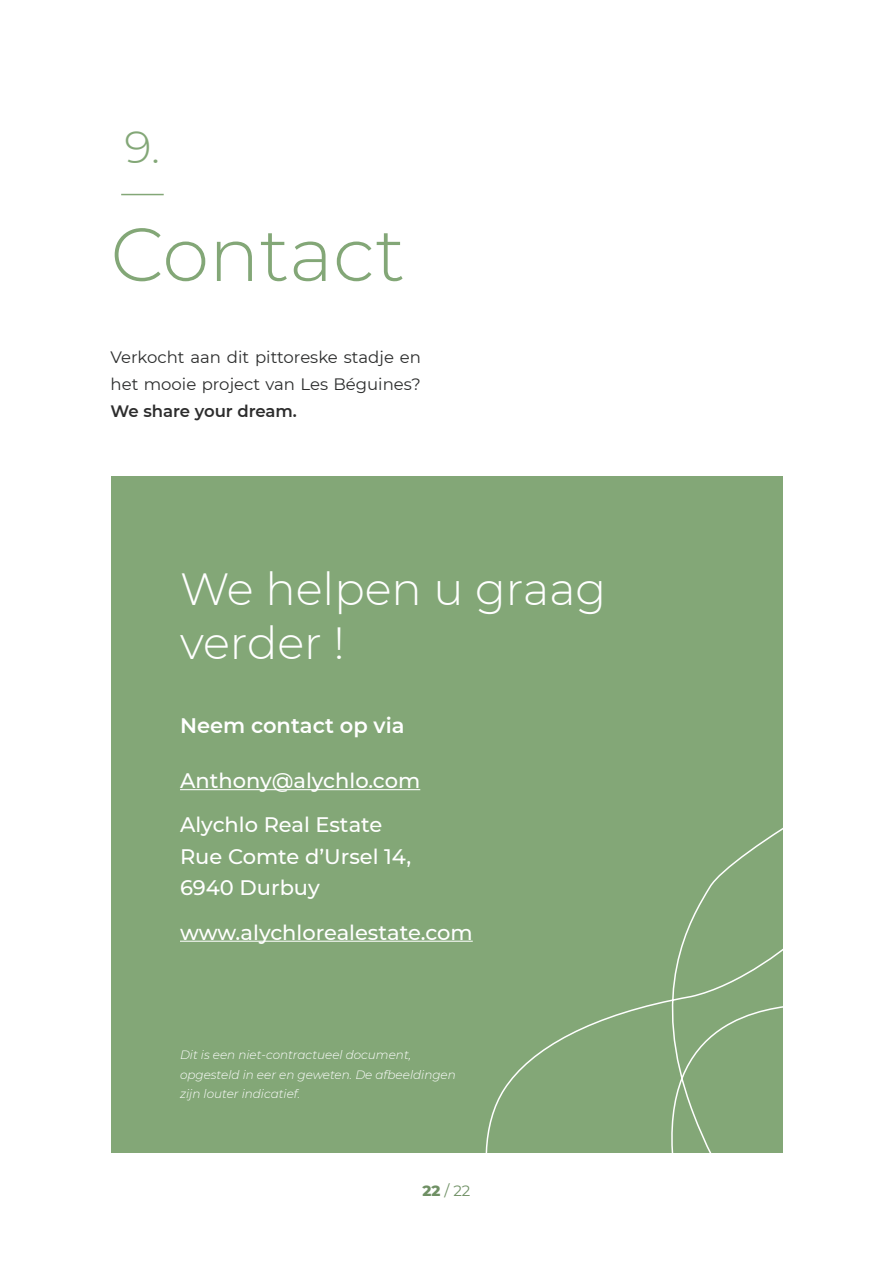
<style>
.page{position:relative;width:893px;height:1263px;background:#fff}
.page>*{position:absolute;margin:0;border:0;box-sizing:border-box;transform-origin:0 0}
.t1{font:300 75px "Montserrat";color:#83a777}
.t2{font:300 45px/54px "Montserrat";color:#fff}
.t3{font:300 45px "Montserrat";color:#83a777}
.t4{font:500 21px/44.2px "Montserrat";color:#fff}
.t5{font:600 21px "Montserrat";color:#fff}
.t6{font:16.5px/27px "Montserrat";color:#2c2d2d}
.t7{font:600 16.5px "Montserrat";color:#2d2d2d}
.t8{font:15px "Montserrat";color:#6f9064}
.t9{font:italic 300 12px/19.5px "Montserrat";color:#fff}
.s1{font-weight:800}
</style>
<div class="page">
<div style="left:111px;top:476px;width:671px;height:676px;background:#83a777"></div>
<hr style="left:121px;top:194px;width:43px;height:1px;background:#83a777">
<hr style="left:180px;top:789px;width:240px;height:1px;background:#fff">
<hr style="left:180px;top:941px;width:293px;height:1px;background:#fff">
<svg style="left:460px;top:700px;width:323px;height:453px"></svg>
<h2 class="t3" style="left:125px;top:116px;width:37px">9.</h2>
<h1 class="t1" style="left:111px;top:203px;width:296px">Contact</h1>
<h3 class="t6" style="left:111px;top:343px;width:312px">Verkocht aan dit pittoreske stadje en het mooie project van Les Béguines?</h3>
<h3 class="t7" style="left:111px;top:399px;width:188px">We share your dream.</h3>
<h2 class="t2" style="left:180px;top:560px;width:428px">We helpen u graag verder !</h2>
<h3 class="t5" style="left:180px;top:711px;width:226px">Neem contact op via</h3>
<h3 class="t4" style="left:180px;top:758px;width:242px">Anthony@alychlo.com<br>Alychlo Real Estate</h3>
<h3 class="t4" style="left:180px;top:840px;width:233px;line-height:31.5px">Rue Comte d’Ursel 14,<br>6940 Durbuy</h3>
<h3 class="t4" style="left:180px;top:909px;width:294px">www.alychlorealestate.com</h3>
<p class="t9" style="left:180px;top:1045px;width:277px">Dit is een niet-contractueel document, opgesteld in eer en geweten. De afbeeldingen zijn louter indicatief.</p>
<p class="t8" style="left:423px;top:1180px;width:49px"><span class="s1">22</span> / 22</p>
</div>
